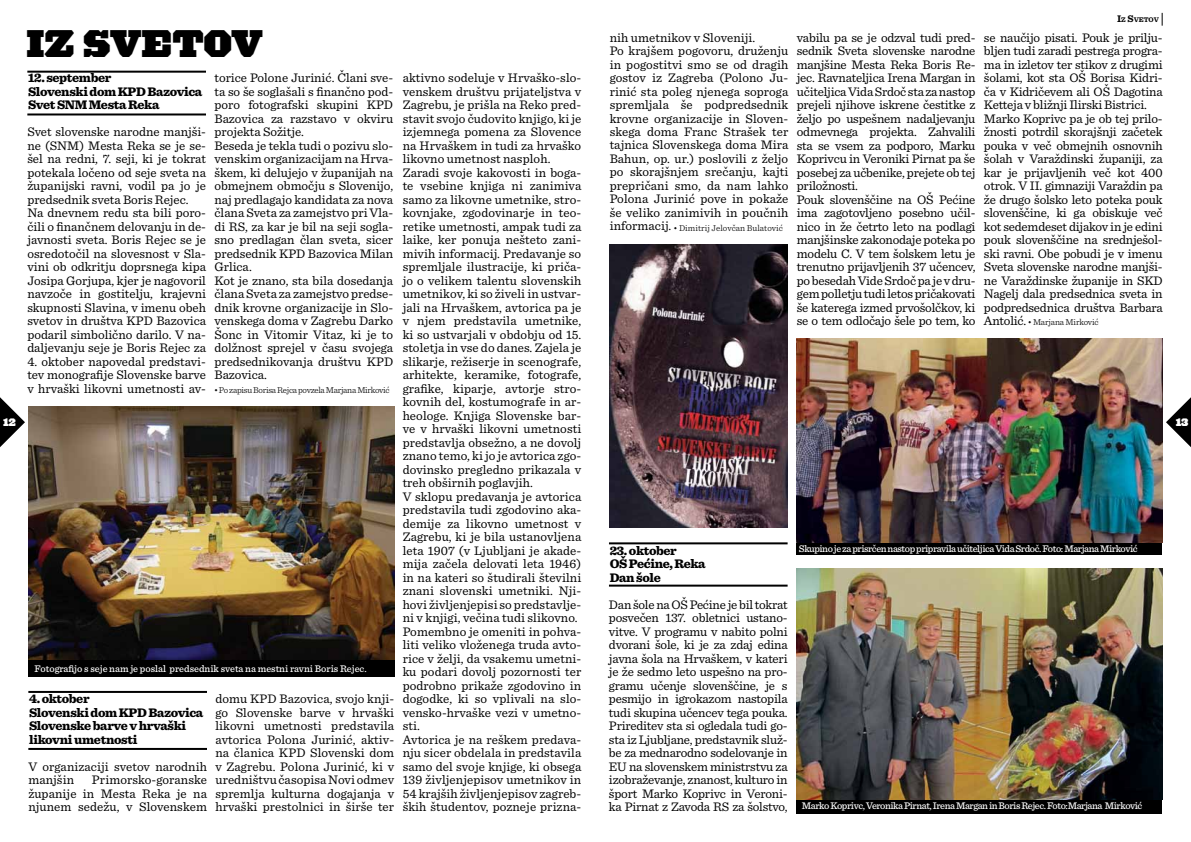
<style>
.page{position:relative;width:1191px;height:842px;background:#fff}
.page>*{position:absolute;margin:0;border:0;box-sizing:border-box;transform-origin:0 0}
.t1{font:900 35.7px "Acropolis HTF";color:#000}
.t2{font:13px/13.5px "Sentinel";color:#000}
.t3{font:900 13px/13.5px "Sentinel";letter-spacing:-.025em;color:#000}
.t4{font:500 10px "Sentinel";letter-spacing:-.04em;color:#fff}
.t5{font:500 10px "Sentinel";color:#fff}
.t6{font:900 10px "Acropolis HTF";color:#fff}
.t7{font:300 9px "Sentinel";letter-spacing:-.025em;color:#000}
.t8{font:300 9px "Sentinel";letter-spacing:.005em;color:#000}
.t9{font:700 7px "Sentinel";letter-spacing:-.005em;color:#000}
.s1{font-size:10px}
.s2{font-weight:400;font-size:13px}
.s3{font-family:"Geogrotesque";font-weight:400}
</style>
<div class="page">
<svg style="left:0;top:397px;width:25px;height:50px"></svg>
<svg style="left:1166px;top:397px;width:25px;height:50px"></svg>
<hr style="left:609px;top:585px;width:178px;height:2px;background:#000">
<hr style="left:609px;top:542px;width:178px;height:2px;background:#000">
<div style="left:797px;top:799px;width:365px;height:14px;background:#000"></div>
<div style="left:797px;top:541px;width:365px;height:14px;background:#000"></div>
<img style="left:797px;top:568px;width:365px;height:231px">
<hr style="left:27px;top:113px;width:179px;height:2px;background:#000">
<hr style="left:28px;top:748px;width:179px;height:2px;background:#000">
<hr style="left:27px;top:71px;width:179px;height:2px;background:#000">
<hr style="left:28px;top:691px;width:179px;height:2px;background:#000">
<img style="left:29px;top:406px;width:366px;height:254px">
<img style="left:609px;top:244px;width:178px;height:284px">
<img style="left:796px;top:339px;width:366px;height:203px">
<div style="left:28px;top:660px;width:367px;height:16px;background:#000"></div>
<svg style="left:1161px;top:13px;width:1px;height:13px"></svg>
<p class="t9" style="left:1117px;top:14px;width:43px"><span class="s1">I</span>Z <span class="s1">S</span>VETOV</p>
<h1 class="t1" style="left:26px;top:21px;width:238px">IZ SVETOV</h1>
<p class="t3" style="left:28px;top:71px;width:176px">12. september<br>Slovenski dom KPD Bazovica<br>Svet SNM Mesta Reka</p>
<p class="t2" style="left:797px;top:30px;width:180px">vabilu pa se je odzval tudi pred&shy;sednik Sveta slovenske narodne manjšine Mesta Reka Boris Re&shy;jec. Ravnateljica Irena Margan in učiteljica Vida Srdoč sta za nastop prejeli njihove iskrene čestitke z željo po uspešnem nadaljevanju odmevnega projekta. Zahvalili sta se vsem za podporo, Marku<br>Koprivcu in Veroniki Pirnat pa še posebej za učbenike, prejete ob tej priložnosti.<br>Pouk slovenščine na OŠ Pećine ima zagotovljeno posebno učil&shy;nico in že četrto leto na podlagi manjšinske zakonodaje poteka po modelu C. V tem šolskem letu je trenutno prijavljenih 37 učencev, po besedah Vide Srdoč pa je v dru&shy;gem polletju tudi letos pričakovati še katerega izmed prvošolčkov, ki se o tem odločajo šele po tem, ko</p>
<p class="t2" style="left:984px;top:30px;width:180px">se naučijo pisati. Pouk je prilju&shy;bljen tudi zaradi pestrega progra&shy;ma in izletov ter stikov z drugimi šolami, kot sta OŠ Borisa Kidri&shy;ča v Kidričevem ali OŠ Dagotina<br>Ketteja v bližnji Ilirski Bistrici.<br>Marko Koprivc pa je ob tej prilo&shy;žnosti potrdil skorajšnji začetek pouka v več obmejnih osnovnih šolah v Varaždinski županiji, za kar je prijavljenih več kot 400 otrok. V II. gimnaziji Varaždin pa že drugo šolsko leto poteka pouk slovenščine, ki ga obiskuje več kot sedemdeset dijakov in je edini pouk slovenščine na srednješol&shy;ski ravni. Obe pobudi je v imenu<br>Sveta slovenske narodne manjši&shy;ne Varaždinske županije in SKD<br>Nagelj dala predsednica sveta in podpredsednica društva Barbara</p>
<p class="t2" style="left:609px;top:30px;width:180px">nih umetnikov v Sloveniji.<br>Po krajšem pogovoru, druženju in pogostitvi smo se od dragih gostov iz Zagreba (Polono Ju&shy;rinić sta poleg njenega soproga spremljala še podpredsednik krovne organizacije in Sloven&shy;skega doma Franc Strašek ter tajnica Slovenskega doma Mira<br>Bahun, op. ur.) poslovili z željo po skorajšnjem srečanju, kajti prepričani smo, da nam lahko<br>Polona Jurinić pove in pokaže še veliko zanimivih in poučnih</p>
<p class="t8" style="left:609px;top:221px;width:175px"><span class="s2">informacij.</span> <span class="s3">◊</span> Dimitrij Jelovčan Bulatović</p>
<p class="t2" style="left:214px;top:70px;width:180px">torice Polone Jurinić. Člani sve&shy;ta so še soglašali s finančno pod&shy;poro fotografski skupini KPD<br>Bazovica za razstavo v okviru projekta Sožitje.<br>Beseda je tekla tudi o pozivu slo&shy;venskim organizacijam na Hrva&shy;škem, ki delujejo v županijah na obmejnem območju s Slovenijo, naj predlagajo kandidata za nova člana Sveta za zamejstvo pri Vla&shy;di RS, za kar je bil na seji sogla&shy;sno predlagan član sveta, sicer predsednik KPD Bazovica Milan<br>Grlica.<br>Kot je znano, sta bila dosedanja člana Sveta za zamejstvo predse&shy;dnik krovne organizacije in Slo&shy;venskega doma v Zagrebu Darko<br>Šonc in Vitomir Vitaz, ki je to dolžnost sprejel v času svojega predsednikovanja društvu KPD<br>Bazovica.</p>
<p class="t7" style="left:214px;top:383px;width:177px"><span class="s3">◊</span> Po zapisu Borisa Rejca povzela Marjana Mirković</p>
<p class="t2" style="left:403px;top:70px;width:180px">aktivno sodeluje v Hrvaško-slo&shy;venskem društvu prijateljstva v<br>Zagrebu, je prišla na Reko pred&shy;stavit svojo čudovito knjigo, ki je izjemnega pomena za Slovence na Hrvaškem in tudi za hrvaško likovno umetnost nasploh.<br>Zaradi svoje kakovosti in boga&shy;te vsebine knjiga ni zanimiva samo za likovne umetnike, stro&shy;kovnjake, zgodovinarje in teo&shy;retike umetnosti, ampak tudi za laike, ker ponuja nešteto zani&shy;mivih informacij. Predavanje so spremljale ilustracije, ki priča&shy;jo o velikem talentu slovenskih umetnikov, ki so živeli in ustvar&shy;jali na Hrvaškem, avtorica pa je v njem predstavila umetnike, ki so ustvarjali v obdobju od 15. stoletja in vse do danes. Zajela je slikarje, režiserje in scenografe, arhitekte, keramike, fotografe, grafike, kiparje, avtorje stro&shy;kovnih del, kostumografe in ar&shy;heologe. Knjiga Slovenske bar&shy;ve v hrvaški likovni umetnosti predstavlja obsežno, a ne dovolj znano temo, ki jo je avtorica zgo&shy;dovinsko pregledno prikazala v treh obširnih poglavjih.<br>V sklopu predavanja je avtorica predstavila tudi zgodovino aka&shy;demije za likovno umetnost v<br>Zagrebu, ki je bila ustanovljena leta 1907 (v Ljubljani je akade&shy;mija začela delovati leta 1946) in na kateri so študirali številni znani slovenski umetniki. Nji&shy;hovi življenjepisi so predstavlje&shy;ni v knjigi, večina tudi slikovno.<br>Pomembno je omeniti in pohva&shy;liti veliko vloženega truda avto&shy;rice v želji, da vsakemu umetni&shy;ku podari dovolj pozornosti ter podrobno prikaže zgodovino in dogodke, ki so vplivali na slo&shy;vensko-hrvaške vezi v umetno&shy;sti.<br>Avtorica je na reškem predava&shy;nju sicer obdelala in predstavila samo del svoje knjige, ki obsega<br>139 življenjepisov umetnikov in<br>54 krajših življenjepisov zagreb&shy;ških študentov, pozneje prizna-</p>
<p class="t2" style="left:27px;top:124px;width:180px">Svet slovenske narodne manjši&shy;ne (SNM) Mesta Reka se je se&shy;šel na redni, 7. seji, ki je tokrat potekala ločeno od seje sveta na županijski ravni, vodil pa jo je predsednik sveta Boris Rejec.<br>Na dnevnem redu sta bili poro&shy;čili o finančnem delovanju in de&shy;javnosti sveta. Boris Rejec se je osredotočil na slovesnost v Sla&shy;vini ob odkritju doprsnega kipa<br>Josipa Gorjupa, kjer je nagovoril navzoče in gostitelju, krajevni skupnosti Slavina, v imenu obeh svetov in društva KPD Bazovica podaril simbolično darilo. V na&shy;daljevanju seje je Boris Rejec za</p>
<p class="t2" style="left:27px;top:354px;width:180px;text-align:justify">4. oktober napovedal predstavi&shy;tev monografije Slovenske barve v hrvaški likovni umetnosti av-</p>
<p class="t7" style="left:984px;top:316px;width:116px"><span class="s2">Antolić.</span> <span class="s3">◊</span> Marjana Mirković</p>
<p class="t6" style="left:3px;top:416px;width:14px">12</p>
<p class="t6" style="left:1175px;top:416px;width:14px">13</p>
<p class="t4" style="left:799px;top:541px;width:340px">Skupino je za prisrčen nastop pripravila učiteljica Vida Srdoč. Foto: Marjana Mirković</p>
<p class="t3" style="left:609px;top:543px;width:97px">23. oktober<br>OŠ Pećine, Reka<br>Dan šole</p>
<p class="t2" style="left:609px;top:597px;width:180px;text-align:justify">Dan šole na OŠ Pećine je bil tokrat posvečen 137. obletnici ustano&shy;vitve. V programu v nabito polni dvorani šole, ki je za zdaj edina javna šola na Hrvaškem, v kateri je že sedmo leto uspešno na pro&shy;gramu učenje slovenščine, je s pesmijo in igrokazom nastopila tudi skupina učencev tega pouka.<br>Prireditev sta si ogledala tudi go&shy;sta iz Ljubljane, predstavnik služ&shy;be za mednarodno sodelovanje in EU na slovenskem ministrstvu za izobraževanje, znanost, kulturo in šport Marko Koprivc in Veroni&shy;ka Pirnat z Zavoda RS za šolstvo,</p>
<p class="t5" style="left:35px;top:661px;width:334px">Fotografijo s seje nam je poslal predsednik sveta na mestni ravni Boris Rejec.</p>
<p class="t2" style="left:215px;top:691px;width:180px;text-align:justify">domu KPD Bazovica, svojo knji&shy;go Slovenske barve v hrvaški likovni umetnosti predstavila avtorica Polona Jurinić, aktiv&shy;na članica KPD Slovenski dom v Zagrebu. Polona Jurinić, ki v uredništvu časopisa Novi odmev spremlja kulturna dogajanja v hrvaški prestolnici in širše ter</p>
<p class="t3" style="left:29px;top:692px;width:176px">4. oktober<br>Slovenski dom KPD Bazovica<br>Slovenske barve v hrvaški likovni umetnosti</p>
<p class="t2" style="left:28px;top:759px;width:180px">V organizaciji svetov narodnih manjšin</p>
<p class="t2" style="left:28px;top:772px;width:180px;text-align:justify;text-indent:64px">Primorsko-goranske županije in Mesta Reka je na njunem sedežu, v Slovenskem</p>
<p class="t4" style="left:802px;top:798px;width:342px">Marko Koprivc, Veronika Pirnat, Irena Margan in Boris Rejec. Foto:Marjana Mirković</p>
</div>
